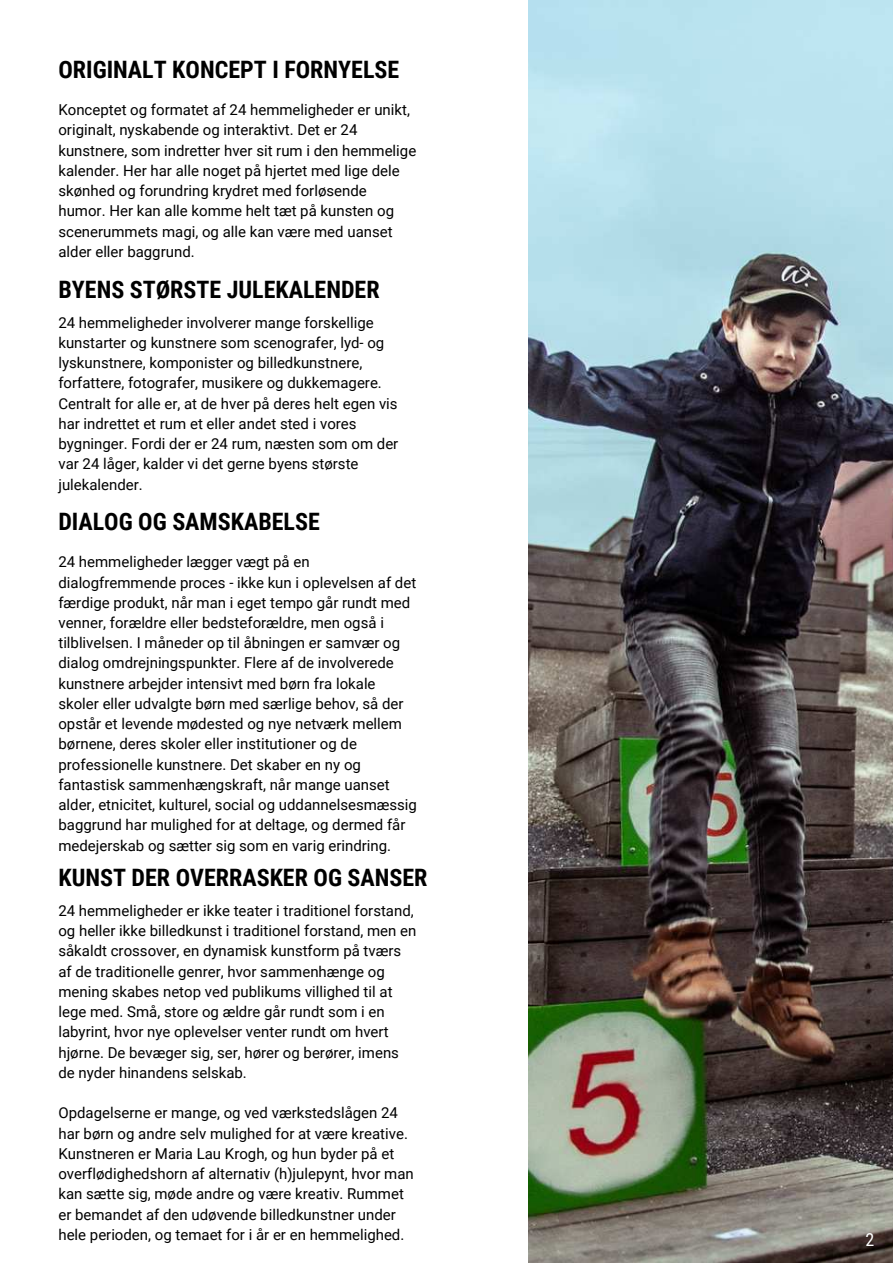
<style>
.page{position:relative;width:893px;height:1264px;background:#fff}
.page>*{position:absolute;margin:0;border:0;box-sizing:border-box;transform-origin:0 0}
.t1{font:700 24px "Roboto Condensed";color:#000}
.t2{font:18px "Roboto Condensed";color:#fff}
.t3{font:15px/20.2px "Roboto";color:#000}
</style>
<div class="page">
<img style="left:528px;top:0;width:364px;height:1262px">
<h1 class="t1" style="left:58px;top:53px;width:342px">ORIGINALT KONCEPT I FORNYELSE</h1>
<p class="t3" style="left:58px;top:99px;width:359px">Konceptet og formatet af 24 hemmeligheder er unikt, originalt, nyskabende og interaktivt. Det er 24 kunstnere, som indretter hver sit rum i den hemmelige kalender. Her har alle noget på hjertet med lige dele skønhed og forundring krydret med forløsende humor. Her kan alle komme helt tæt på kunsten og scenerummets magi, og alle kan være med uanset alder eller baggrund.</p>
<h1 class="t1" style="left:58px;top:272px;width:323px">BYENS STØRSTE JULEKALENDER</h1>
<p class="t3" style="left:58px;top:311px;width:341px">24 hemmeligheder involverer mange forskellige kunstarter og kunstnere som scenografer, lyd- og lyskunstnere, komponister og billedkunstnere, forfattere, fotografer, musikere og dukkemagere.<br>Centralt for alle er, at de hver på deres helt egen vis har indrettet et rum et eller andet sted i vores bygninger. Fordi der er 24 rum, næsten som om der var 24 låger, kalder vi det gerne byens største julekalender.</p>
<h1 class="t1" style="left:58px;top:504px;width:263px">DIALOG OG SAMSKABELSE</h1>
<p class="t3" style="left:58px;top:551px;width:360px">24 hemmeligheder lægger vægt på en dialogfremmende proces - ikke kun i oplevelsen af det færdige produkt, når man i eget tempo går rundt med venner, forældre eller bedsteforældre, men også i tilblivelsen. I måneder op til åbningen er samvær og dialog omdrejningspunkter. Flere af de involverede kunstnere arbejder intensivt med børn fra lokale skoler eller udvalgte børn med særlige behov, så der opstår et levende mødested og nye netværk mellem børnene, deres skoler eller institutioner og de professionelle kunstnere. Det skaber en ny og fantastisk sammenhængskraft, når mange uanset alder, etnicitet, kulturel, social og uddannelsesmæssig baggrund har mulighed for at deltage, og dermed får medejerskab og sætter sig som en varig erindring.</p>
<h1 class="t1" style="left:58px;top:860px;width:370px">KUNST DER OVERRASKER OG SANSER</h1>
<p class="t3" style="left:58px;top:899px;width:359px">24 hemmeligheder er ikke teater i traditionel forstand, og heller ikke billedkunst i traditionel forstand, men en såkaldt crossover, en dynamisk kunstform på tværs af de traditionelle genrer, hvor sammenhænge og mening skabes netop ved publikums villighed til at lege med. Små, store og ældre går rundt som i en labyrint, hvor nye oplevelser venter rundt om hvert hjørne. De bevæger sig, ser, hører og berører, imens de nyder hinandens selskab.</p>
<p class="t3" style="left:58px;top:1102px;width:357px">Opdagelserne er mange, og ved værkstedslågen 24 har børn og andre selv mulighed for at være kreative.<br>Kunstneren er Maria Lau Krogh, og hun byder på et overflødighedshorn af alternativ (h)julepynt, hvor man kan sætte sig, møde andre og være kreativ. Rummet er bemandet af den udøvende billedkunstner under hele perioden, og temaet for i år er en hemmelighed.</p>
<p class="t2" style="left:865px;top:1226px;width:10px">2</p>
</div>
